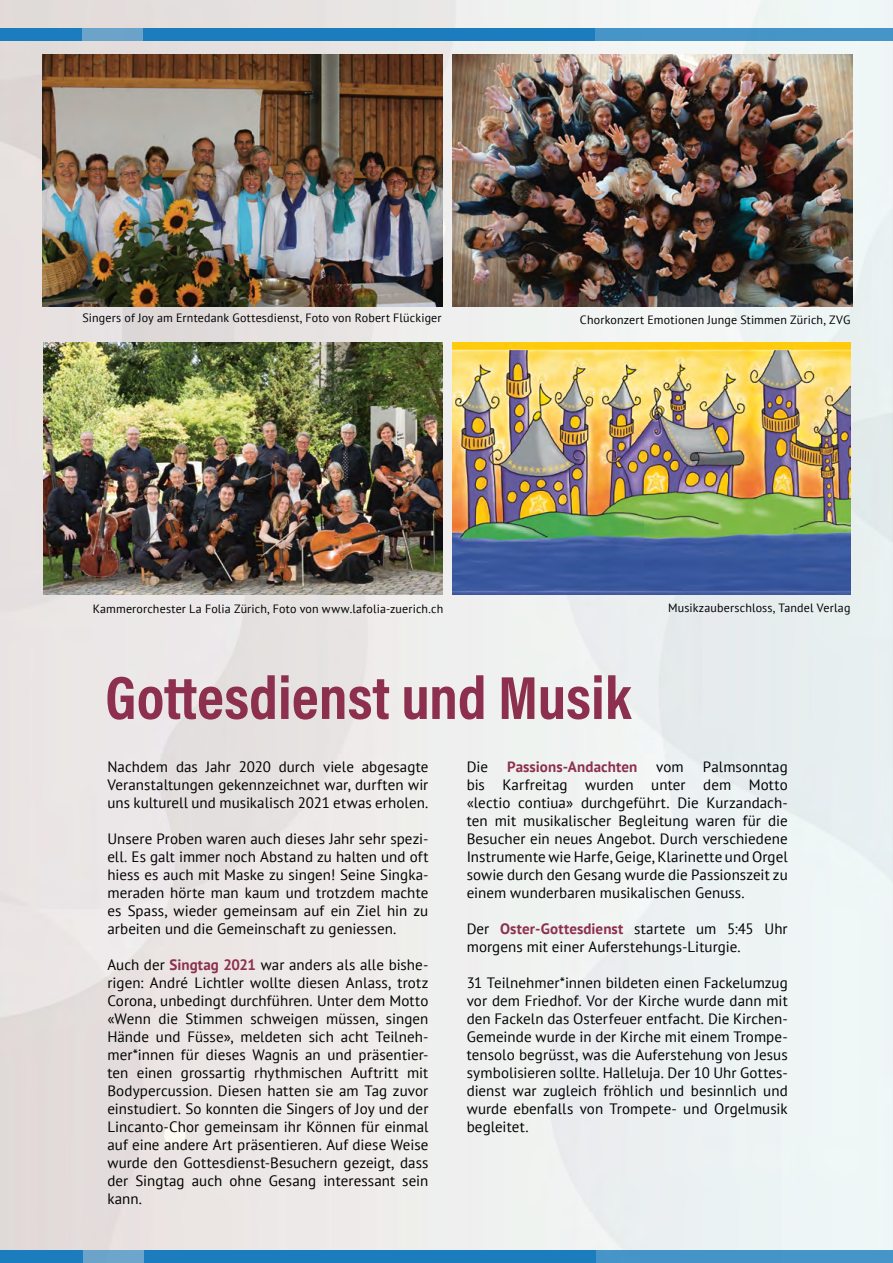
<style>
.page{position:relative;width:893px;height:1263px;background:#fff}
.page>*{position:absolute;margin:0;border:0;box-sizing:border-box;transform-origin:0 0}
.t1{font:61.5px "Acumin Variable Concept";color:#8d304f}
.t2{font:15px/18px "PT Sans";letter-spacing:.005em;color:#000;text-align:justify}
.t3{font:700 15px "PT Sans";letter-spacing:.005em;color:#8d304f}
.t4{font:12px "PT Sans";letter-spacing:.015em;color:#000}
.s1{font-weight:700;color:#8d304f}
</style>
<div class="page">
<img style="left:0;top:0;width:893px;height:1250px">
<div style="left:0;top:1250px;width:83px;height:13px;background:#1c7dbe"></div>
<div style="left:144px;top:1250px;width:451px;height:13px;background:#1c7dbe"></div>
<div style="left:595px;top:1250px;width:298px;height:13px;background:#4594c8"></div>
<div style="left:82px;top:1250px;width:62px;height:13px;background:#6da5cb"></div>
<div style="left:0;top:28px;width:82px;height:12px;background:#1c7dbe"></div>
<div style="left:143px;top:28px;width:451px;height:12px;background:#1c7dbe"></div>
<div style="left:594px;top:28px;width:299px;height:12px;background:#4695c9"></div>
<div style="left:81px;top:28px;width:62px;height:12px;background:#6ba3c9"></div>
<img style="left:452px;top:54px;width:400px;height:252px">
<img style="left:452px;top:343px;width:398px;height:251px">
<img style="left:43px;top:54px;width:400px;height:252px">
<img style="left:44px;top:343px;width:399px;height:251px">
<p class="t4" style="left:82px;top:310px;width:361px">Singers of Joy am Erntedank Gottesdienst, Foto von Robert Flückiger</p>
<p class="t4" style="left:580px;top:312px;width:272px">Chorkonzert Emotionen Junge Stimmen Zürich, ZVG</p>
<p class="t4" style="left:93px;top:601px;width:352px">Kammerorchester La Folia Zürich, Foto von www.lafolia-zuerich.ch</p>
<h1 class="t1" style="left:105px;top:655px;width:527px">Gottesdienst und Musik</h1>
<p class="t4" style="left:668px;top:600px;width:184px">Musikzauberschloss, Tandel Verlag</p>
<p class="t2" style="left:107px;top:758px;width:323px">Nachdem das Jahr 2020 durch viele abgesagte Veranstaltungen gekennzeichnet war, durften wir uns kulturell und musikalisch 2021 etwas erholen.</p>
<p class="t2" style="left:107px;top:830px;width:323px">Unsere Proben waren auch dieses Jahr sehr spezi&shy;ell. Es galt immer noch Abstand zu halten und oft hiess es auch mit Maske zu singen! Seine Singka&shy;meraden hörte man kaum und trotzdem machte es Spass, wieder gemeinsam auf ein Ziel hin zu arbeiten und die Gemeinschaft zu geniessen.</p>
<p class="t2" style="left:107px;top:956px;width:323px">Auch der <span class="s1">Singtag 2021</span> war anders als alle bishe&shy;rigen: André Lichtler wollte diesen Anlass, trotz Corona, unbedingt durchführen. Unter dem Motto «Wenn die Stimmen schweigen müssen, singen Hände und Füsse», meldeten sich acht Teilneh&shy;mer*innen für dieses Wagnis an und präsentier&shy;ten einen grossartig rhythmischen Auftritt mit Bodypercussion. Diesen hatten sie am Tag zuvor einstudiert. So konnten die Singers of Joy und der Lincanto-Chor gemeinsam ihr Können für einmal auf eine andere Art präsentieren. Auf diese Weise wurde den Gottesdienst-Besuchern gezeigt, dass der Singtag auch ohne Gesang interessant sein kann.</p>
<p class="t2" style="left:467px;top:758px;width:23px">Die</p>
<p class="t3" style="left:507px;top:757px;width:132px">Passions-Andachten</p>
<p class="t2" style="left:656px;top:758px;width:29px">vom</p>
<p class="t2" style="left:467px;top:758px;width:323px;text-indent:236px">Palmsonntag bis Karfreitag wurden unter dem Motto «lectio contiua» durchgeführt. Die Kurzandach&shy;ten mit musikalischer Begleitung waren für die Besucher ein neues Angebot. Durch verschiedene Instrumente wie Harfe, Geige, Klarinette und Orgel sowie durch den Gesang wurde die Passionszeit zu einem wunderbaren musikalischen Genuss.</p>
<p class="t2" style="left:467px;top:920px;width:323px">Der <span class="s1">Oster-Gottesdienst</span> startete um 5:45 Uhr morgens mit einer Auferstehungs-Liturgie.</p>
<p class="t2" style="left:467px;top:974px;width:323px">31 Teilnehmer*innen bildeten einen Fackelumzug vor dem Friedhof. Vor der Kirche wurde dann mit den Fackeln das Osterfeuer entfacht. Die Kirchen-Gemeinde wurde in der Kirche mit einem Trompe&shy;tensolo begrüsst, was die Auferstehung von Jesus symbolisieren sollte. Halleluja. Der 10 Uhr Gottes&shy;dienst war zugleich fröhlich und besinnlich und wurde ebenfalls von Trompete- und Orgelmusik begleitet.</p>
</div>
